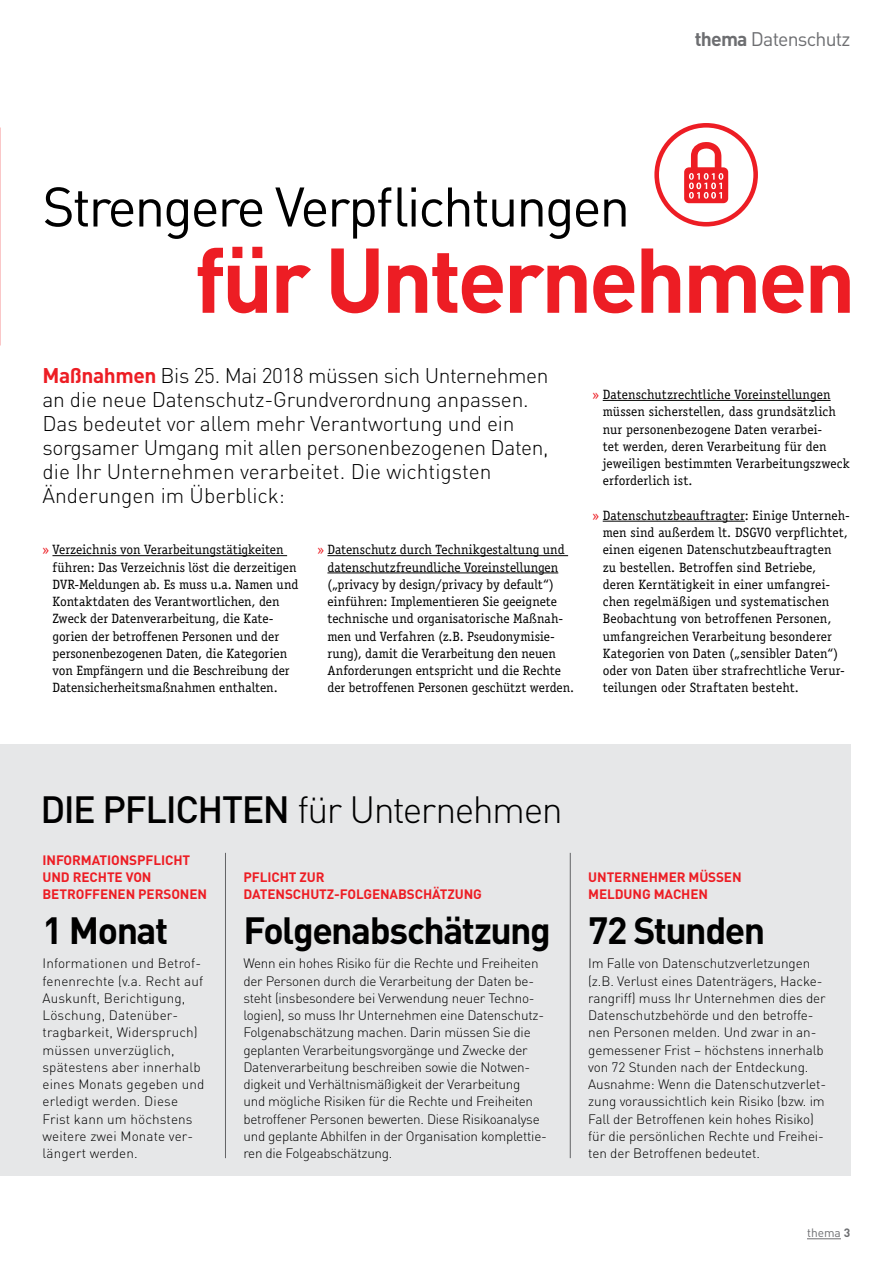
<style>
.page{position:relative;width:893px;height:1263px;background:#fff}
.page>*{position:absolute;margin:0;border:0;box-sizing:border-box;transform-origin:0 0}
.t1{font:700 90.3px "DIN";letter-spacing:-.04em;color:#ed1d24}
.t2{font:54.9px "DIN";letter-spacing:-.04em;color:#000}
.t3{font:700 37.5px "DIN";letter-spacing:-.04em;color:#000}
.t4{font:300 37.5px "DIN";letter-spacing:-.045em;color:#000}
.t5{font:300 21px/24px "DIN";letter-spacing:-.01em;color:#000}
.t6{font:19.5px "DIN";letter-spacing:-.04em;color:#6d6e71}
.t7{font:13.5px/17.2px "Officina Serif";letter-spacing:.005em;color:#000}
.t8{font:300 13.5px/17.2px "DIN";letter-spacing:-.015em;color:#000}
.t9{font:300 13.5px/17.2px "DIN";letter-spacing:.01em;color:#000}
.t10{font:700 13.5px/17.2px "DIN";letter-spacing:.015em;color:#ed1d24}
.t11{font:700 13.5px/17.2px "DIN";letter-spacing:-.005em;color:#ed1d24}
.t12{font:12px "DIN";color:#6d6e71}
.s1{font-weight:700}
.s2{font-weight:700;color:#ed1d24}
.s3{color:#ed1d24}
.s4{font-weight:500}
</style>
<div class="page">
<hr style="left:807px;top:1238px;width:34px;height:1px;background:#6d6e71">
<div style="left:0;top:744px;width:850px;height:431px;background:#e6e7e8"></div>
<hr style="left:52px;top:555px;width:235px;height:1px;background:#000">
<hr style="left:327px;top:555px;width:241px;height:1px;background:#000">
<hr style="left:327px;top:573px;width:231px;height:1px;background:#000">
<hr style="left:603px;top:400px;width:228px;height:1px;background:#000">
<hr style="left:603px;top:521px;width:142px;height:1px;background:#000">
<div style="left:654px;top:123px;width:104px;height:104px;border:5px solid #ed1d24;border-radius:50%"></div>
<svg style="left:684px;top:142px;width:44px;height:61px"></svg>
<img style="left:0;top:128px;width:1px;height:218px">
<hr style="left:225px;top:853px;width:1px;height:305px;background:#636466">
<hr style="left:570px;top:853px;width:1px;height:305px;background:#636466">
<h2 class="t2" style="left:43px;top:172px;width:589px">Strengere Verpflichtungen</h2>
<h3 class="t6" style="left:695px;top:27px;width:157px"><span class="s1">THEMA</span> Datenschutz</h3>
<h1 class="t1" style="left:195px;top:221px;width:663px">FÜR UNTERNEHMEN</h1>
<p class="t5" style="left:43px;top:363px;width:507px"><span class="s2">MAßNAHMEN</span> Bis 25. Mai 2018 müssen sich Unternehmen an die neue Datenschutz-Grundverordnung anpassen.<br>Das bedeutet vor allem mehr Verantwortung und ein sorgsamer Umgang mit allen personenbezogenen Daten, die Ihr Unternehmen verarbeitet. Die wichtigsten Änderungen im Überblick:</p>
<p class="t7" style="left:52px;top:541px;width:247px;text-indent:-10px"><span class="s3">»</span> Verzeichnis von Verarbeitungstätigkeiten führen: Das Verzeichnis löst die derzeitigen DVR-Meldungen ab. Es muss u.a. Namen und Kontaktdaten des Verantwortlichen, den Zweck der Datenverarbeitung, die Kate&shy;gorien der betroffenen Personen und der personenbezogenen Daten, die Kategorien von Empfängern und die Beschreibung der Datensicherheitsmaßnahmen enthalten.</p>
<p class="t7" style="left:327px;top:541px;width:248px;text-indent:-10px"><span class="s3">»</span> Datenschutz durch Technikgestaltung und datenschutzfreundliche Voreinstellungen („privacy by design/privacy by default“) einführen: Implementieren Sie geeignete technische und organisatorische Maßnah&shy;men und Verfahren (z.B. Pseudonymisie&shy;rung), damit die Verarbeitung den neuen Anforderungen entspricht und die Rechte der betroffenen Personen geschützt werden.</p>
<p class="t7" style="left:603px;top:386px;width:249px;text-indent:-10px"><span class="s3">»</span> Datenschutzrechtliche Voreinstellungen müssen sicherstellen, dass grundsätzlich nur personenbezogene Daten verarbei-<br>tet werden, deren Verarbeitung für den jeweiligen bestimmten Verarbeitungszweck erforderlich ist.</p>
<p class="t7" style="left:603px;top:507px;width:249px;text-indent:-10px"><span class="s3">»</span> Datenschutzbeauftragter: Einige Unterneh&shy;men sind außerdem lt. DSGVO verpflichtet, einen eigenen Datenschutzbeauftragten<br>zu bestellen. Betroffen sind Betriebe, deren Kerntätigkeit in einer umfangrei&shy;chen regelmäßigen und systematischen Beobachtung von betroffenen Personen, umfangreichen Verarbeitung besonderer Kategorien von Daten („sensibler Daten“) oder von Daten über strafrechtliche Verur&shy;teilungen oder Straftaten besteht.</p>
<h3 class="t4" style="left:40px;top:786px;width:524px"><span class="s4">DIE PFLICHTEN</span> für Unternehmen</h3>
<p class="t10" style="left:43px;top:851px;width:10px">INFORMA</p>
<p class="t10" style="left:100px;top:851px;width:92px">TIONSPFLICHT</p>
<p class="t10" style="left:43px;top:868px;width:10px">UND</p>
<p class="t10" style="left:43px;top:868px;width:93px;text-indent:30px">RECHTE VON<br>BETROFF</p>
<p class="t10" style="left:100px;top:885px;width:106px">ENEN PERSONEN</p>
<h3 class="t3" style="left:43px;top:906px;width:127px">1 MONAT</h3>
<p class="t9" style="left:43px;top:955px;width:163px">Informationen und Betrof&shy;fenenrechte (v.a. Recht auf<br>Auskunft, Berichtigung,<br>Löschung, Datenüber&shy;tragbarkeit, Widerspruch) müssen unverzüglich, spätestens aber innerhalb eines Monats gegeben und erledigt werden. Diese<br>Frist kann um höchstens weitere zwei Monate ver&shy;längert werden.</p>
<p class="t11" style="left:243px;top:868px;width:144px">PFLICHT ZUR<br>DATENSCHUTZ-FOLGEN-AB</p>
<p class="t10" style="left:407px;top:885px;width:50px">SCHÄTZUNG</p>
<h3 class="t3" style="left:243px;top:906px;width:309px">FOLGENABSCHÄTZUNG</h3>
<p class="t8" style="left:243px;top:955px;width:305px">Wenn ein hohes Risiko für die Rechte und Freiheiten der Personen durch die Verarbeitung der Daten be&shy;steht (insbesondere bei Verwendung neuer Techno&shy;logien), so muss Ihr Unternehmen eine Datenschutz-Folgenabschätzung machen. Darin müssen Sie die geplanten Verarbeitungsvorgänge und Zwecke der Datenverarbeitung beschreiben sowie die Notwen&shy;digkeit und Verhältnismäßigkeit der Verarbeitung<br>und mögliche Risiken für die Rechte und Freiheiten betroffener Personen bewerten. Diese Risikoanalyse und geplante Abhilfen in der Organisation komplettie&shy;ren die Folgeabschätzung.</p>
<p class="t10" style="left:588px;top:868px;width:153px">UNTERN EHMER MÜSSEN<br>MELDUNG</p>
<p class="t10" style="left:654px;top:885px;width:10px">MAC</p>
<p class="t10" style="left:681px;top:885px;width:26px">HEN</p>
<h3 class="t3" style="left:588px;top:906px;width:179px">72 STUNDEN</h3>
<p class="t8" style="left:588px;top:955px;width:239px">Im Falle von Datenschutzverletzungen (z.B. Verlust eines Datenträgers, Hacke&shy;rangriff) muss Ihr Unternehmen dies der Datenschutzbehörde und den betroffe&shy;nen Personen melden. Und zwar in an&shy;gemessener Frist – höchstens innerhalb von 72 Stunden nach der Entdeckung.<br>Ausnahme: Wenn die Datenschutzverlet&shy;zung voraussichtlich kein Risiko (bzw. im Fall der Betroffenen kein hohes Risiko) für die persönlichen Rechte und Freihei&shy;ten der Betroffenen bedeutet.</p>
<p class="t12" style="left:807px;top:1225px;width:45px">thema <span class="s1">3</span></p>
</div>
